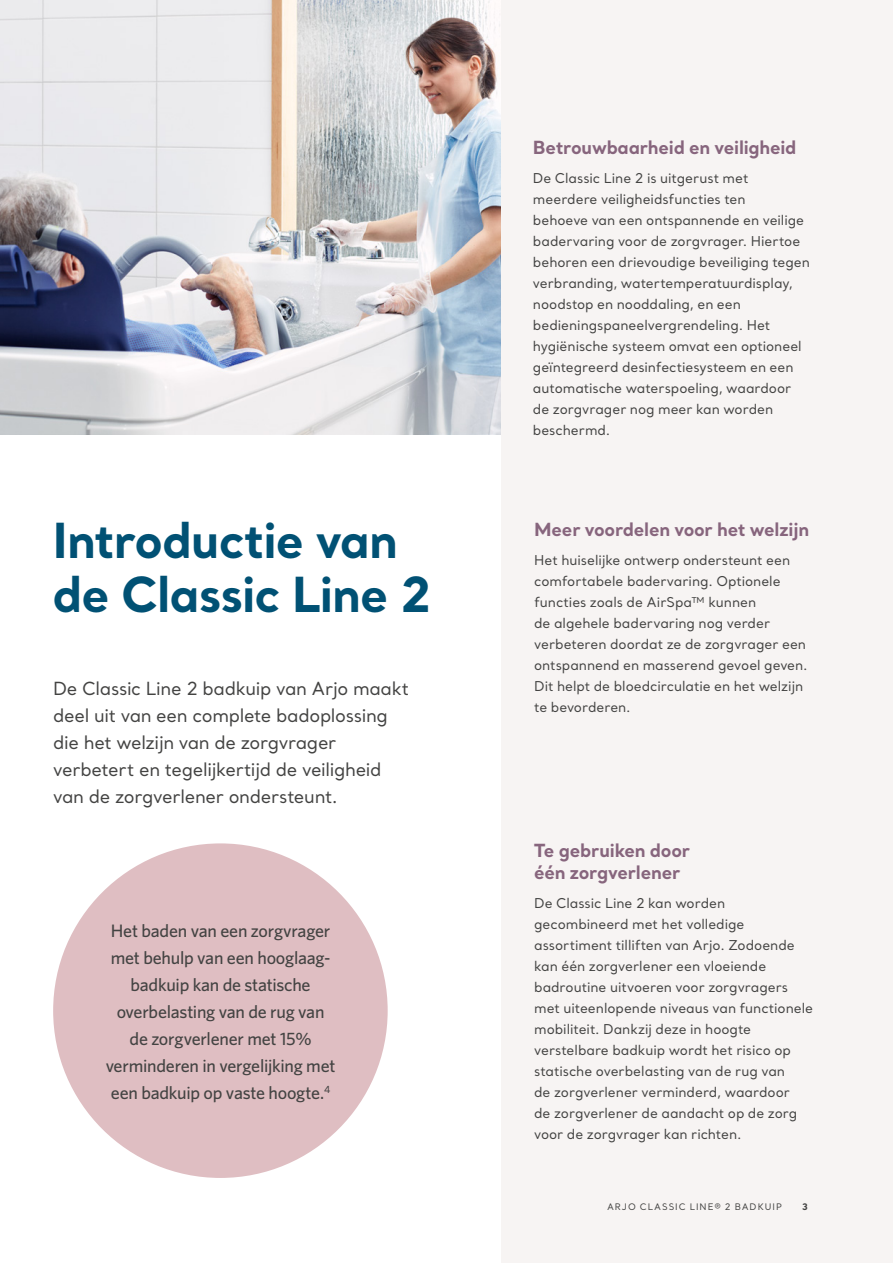
<style>
.page{position:relative;width:893px;height:1263px;background:#fff}
.page>*{position:absolute;margin:0;border:0;box-sizing:border-box;transform-origin:0 0}
.Front_cover_headline{font:700 48px/54px "Santral";letter-spacing:-.02em;color:#015174}
.Bullet_points_12_pt{font:500 18px/27px "Whitney";letter-spacing:-.015em;color:#434342;text-align:center}
.preamble_12_18{font:18px/27px "Santral";letter-spacing:-.02em;color:#434342}
.Bullet_points_12_pt-2{font:700 18px/21.6px "Santral";letter-spacing:-.015em;color:#87657d}
.preamble_12_18-2{font:13.5px/21px "Santral";letter-spacing:-.005em;color:#434342}
.t1{font:9px "Santral";letter-spacing:.105em;color:#434342}
.t2{font:700 9px "Santral";color:#434342}
</style>
<div class="page">
<img style="left:0;top:0;width:502px;height:435px">
<div style="left:502px;top:0;width:391px;height:1263px;background:#f7f4f3"></div>
<div style="left:53px;top:843px;width:335px;height:335px;background:#dfbec2;border-radius:50%"></div>
<p class="Front_cover_headline" style="left:52px;top:512px;width:380px">Introductie van de Classic Line 2</p>
<p class="preamble_12_18" style="left:53px;top:675px;width:357px">De Classic Line 2 badkuip van Arjo maakt deel uit van een complete badoplossing die het welzijn van de zorgvrager verbetert en tegelijkertijd de veiligheid van de zorgverlener ondersteunt.</p>
<p class="Bullet_points_12_pt" style="left:106px;top:917px;width:231px">Het baden van een zorgvrager met behulp van een hooglaag&shy;badkuip kan de statische overbelasting van de rug van de zorgverlener met 15% verminderen in vergelijking met een badkuip op vaste hoogte.<sup>4</sup></p>
<p class="Bullet_points_12_pt-2" style="left:533px;top:136px;width:265px">Betrouwbaarheid en veiligheid</p>
<p class="preamble_12_18-2" style="left:533px;top:168px;width:279px">De Classic Line 2 is uitgerust met meerdere veiligheidsfuncties ten<br>behoeve van een ontspannende en veilige badervaring voor de zorgvrager. Hiertoe behoren een drievoudige beveiliging tegen verbranding, watertemperatuurdisplay, noodstop en nooddaling, en een bedieningspaneelvergrendeling. Het hygiënische systeem omvat een optioneel geïntegreerd desinfectiesysteem en een automatische waterspoeling, waardoor de zorgvrager nog meer kan worden beschermd.</p>
<p class="Bullet_points_12_pt-2" style="left:534px;top:518px;width:277px">Meer voordelen voor het welzijn</p>
<p class="preamble_12_18-2" style="left:534px;top:549px;width:275px">Het huiselijke ontwerp ondersteunt een comfortabele badervaring. Optionele functies zoals de AirSpa™ kunnen<br>de algehele badervaring nog verder verbeteren doordat ze de zorgvrager een ontspannend en masserend gevoel geven.<br>Dit helpt de bloedcirculatie en het welzijn te bevorderen.</p>
<p class="Bullet_points_12_pt-2" style="left:534px;top:839px;width:158px">Te gebruiken door één zorgverlener</p>
<p class="preamble_12_18-2" style="left:534px;top:892px;width:281px">De Classic Line 2 kan worden gecombineerd met het volledige assortiment tilliften van Arjo. Zodoende kan één zorgverlener een vloeiende badroutine uitvoeren voor zorgvragers met uiteenlopende niveaus van functionele mobiliteit. Dankzij deze in hoogte verstelbare badkuip wordt het risico op statische overbelasting van de rug van<br>de zorgverlener verminderd, waardoor<br>de zorgverlener de aandacht op de zorg voor de zorgvrager kan richten.</p>
<p class="t1" style="left:607px;top:1201px;width:177px">ARJO CLASSIC LINE® 2 BADKUIP</p>
<p class="t2" style="left:802px;top:1200px;width:7px">3</p>
</div>
